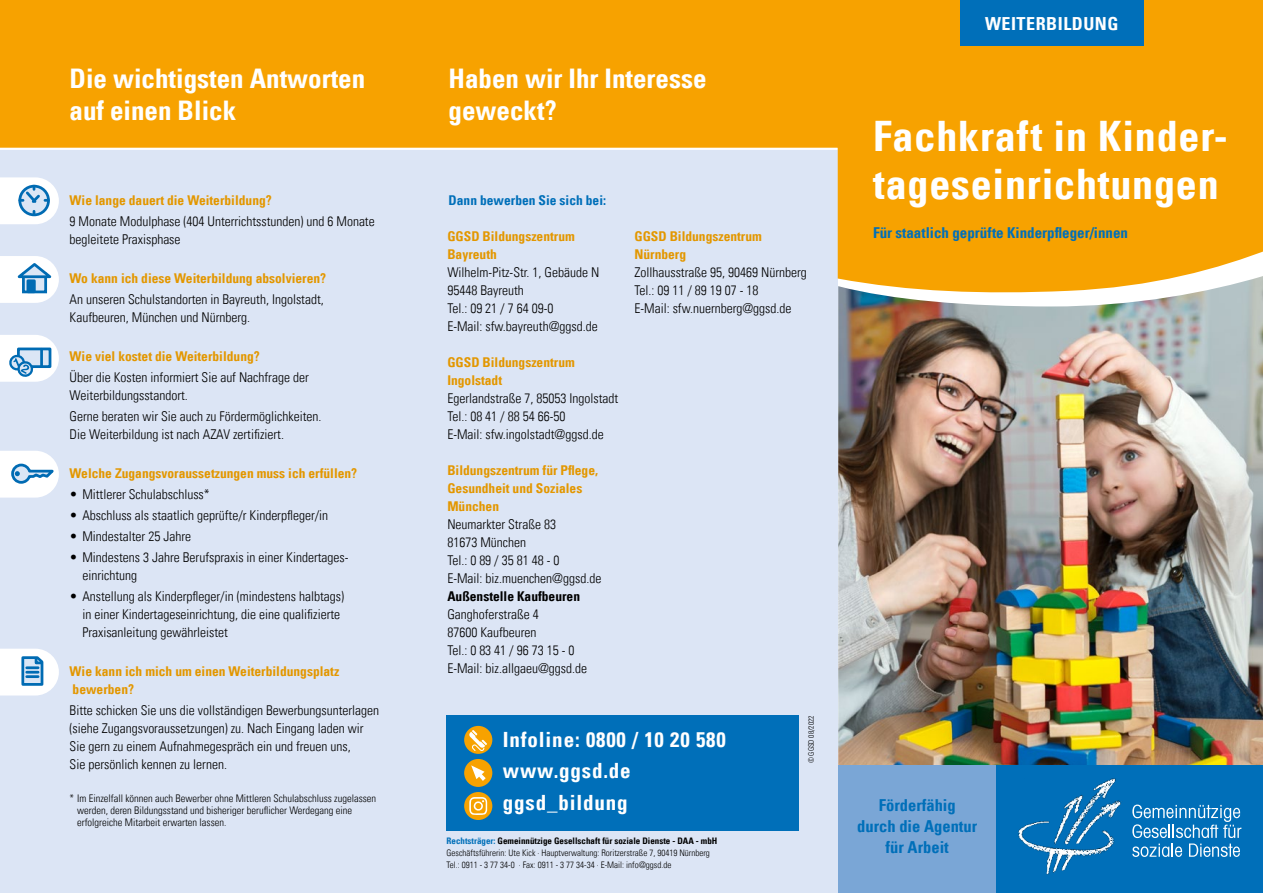
<style>
.page{position:relative;width:1263px;height:893px;background:#fff}
.page>*{position:absolute;margin:0;border:0;box-sizing:border-box;transform-origin:0 0}
.t1{font:42px/48px "Univers Com 67 Bold Cond";letter-spacing:.02em;color:#fff}
.t2{font:27px/32.4px "Univers Com 67 Bold Cond";color:#fff}
.t3{font:21px/31.5px "Univers Com 67 Bold Cond";letter-spacing:.04em;color:#fff}
.t4{font:18px "Univers Com 67 Bold Cond";letter-spacing:.03em;color:#fff}
.t5{font:16.5px/21px "Univers Com 67 Bold Cond";color:#006fb9;text-align:center}
.t6{font:15px "Univers Com 67 Bold Cond";color:#006fb9}
.t7{font:13.5px/18px "Univers Com 47 Light Cond";color:#000}
.t8{font:13.5px/18px "Univers Com 67 Bold Cond";color:#e39700}
.t9{font:13.5px "Univers Com 67 Bold Cond";color:#006fb9}
.t10{font:13.5px "Univers Com 67 Bold Cond";color:#000}
.t11{font:10.5px/12px "Univers Com 47 Light Cond";color:#000}
.t12{font:9px/12px "Univers Com 47 Light Cond";color:#000}
.t13{font:9px "Univers Com 67 Bold Cond";color:#000}
.t14{font:7.5px "Univers Com 47 Light Cond";color:#000}
.s1{color:#006fb9}
</style>
<div class="page">
<div style="left:0;top:0;width:838px;height:149px;background:#f7a200"></div>
<div style="left:406px;top:149px;width:432px;height:744px;background:#dce5f5"></div>
<div style="left:0;top:149px;width:406px;height:744px;background:#dce5f5"></div>
<svg style="left:0;top:177px;width:59px;height:47px"></svg>
<svg style="left:0;top:256px;width:59px;height:47px"></svg>
<div style="left:28px;top:281px;width:6px;height:11px;background:#006bb3"></div>
<div style="left:27px;top:279px;width:9px;height:14px;border:3px solid #006bb3"></div>
<svg style="left:0;top:335px;width:59px;height:47px"></svg>
<svg style="left:0;top:451px;width:59px;height:47px;background:#deebf5"></svg>
<hr style="left:0;top:148px;width:838px;height:2px;background:#fff">
<div style="left:838px;top:0;width:425px;height:276px;background:#f7a200"></div>
<img style="left:838px;top:276px;width:425px;height:489px">
<div style="left:960px;top:0;width:183px;height:45px;background:#006fb9"></div>
<div style="left:995px;top:765px;width:268px;height:128px;background:#006fb9"></div>
<svg style="left:1132px;top:805px;width:109px;height:52px"></svg>
<img style="left:1018px;top:778px;width:104px;height:97px">
<div style="left:838px;top:765px;width:157px;height:128px;background:#7aa6d6"></div>
<svg style="left:0;top:649px;width:59px;height:46px;background:#d5e5f2"></svg>
<div style="left:446px;top:715px;width:353px;height:115px;background:#006fb9"></div>
<div style="left:464px;top:726px;width:28px;height:28px;background:#f7a200;border-radius:50%"></div>
<svg style="left:469px;top:730px;width:18px;height:21px"></svg>
<div style="left:464px;top:759px;width:28px;height:28px;background:#f7a200;border-radius:50%"></div>
<div style="left:464px;top:792px;width:28px;height:28px;background:#f7a200;border-radius:50%"></div>
<svg style="left:471px;top:765px;width:15px;height:16px"></svg>
<svg style="left:469px;top:797px;width:18px;height:18px"></svg>
<h2 class="t2" style="left:70px;top:62px;width:297px">Die wichtigsten Antworten auf einen Blick</h2>
<p class="t8" style="left:70px;top:191px;width:204px">Wie lange dauert die Weiterbildung?</p>
<p class="t7" style="left:70px;top:213px;width:307px">9 Monate Modulphase (404 Unterrichtsstunden) und 6 Monate begleitete Praxisphase</p>
<p class="t8" style="left:70px;top:269px;width:258px">Wo kann ich diese Weiterbildung absolvieren?</p>
<p class="t7" style="left:70px;top:290px;width:256px">An unseren Schulstandorten in Bayreuth, Ingolstadt,<br>Kaufbeuren, München und Nürnberg.</p>
<p class="t8" style="left:70px;top:347px;width:192px">Wie viel kostet die Weiterbildung?</p>
<p class="t7" style="left:70px;top:368px;width:241px">Über die Kosten informiert Sie auf Nachfrage der<br>Weiterbildungsstandort.</p>
<p class="t7" style="left:70px;top:407px;width:253px">Gerne beraten wir Sie auch zu Fördermöglichkeiten.<br>Die Weiterbildung ist nach AZAV zertifiziert.</p>
<p class="t8" style="left:70px;top:464px;width:289px">Welche Zugangsvoraussetzungen muss ich erfüllen?</p>
<p class="t7" style="left:70px;top:485px;width:142px">• Mittlerer Schulabschluss*</p>
<p class="t7" style="left:70px;top:506px;width:260px">• Abschluss als staatlich geprüfte/r Kinderpfleger/in</p>
<p class="t7" style="left:70px;top:527px;width:123px">• Mindestalter 25 Jahre</p>
<p class="t7" style="left:82px;top:548px;width:267px;text-indent:-13px">• Mindestens 3 Jahre Berufspraxis in einer Kindertages&shy;einrichtung</p>
<p class="t7" style="left:82px;top:587px;width:263px;text-indent:-13px">• Anstellung als Kinderpfleger/in (mindestens halbtags) in einer Kindertageseinrichtung, die eine qualifizierte<br>Praxisanleitung gewährleistet</p>
<p class="t8" style="left:70px;top:662px;width:271px">Wie kann ich mich um einen Weiterbildungsplatz bewerben?</p>
<p class="t7" style="left:70px;top:701px;width:311px">Bitte schicken Sie uns die vollständigen Bewerbungsunterlagen (siehe Zugangsvoraussetzungen) zu. Nach Eingang laden wir Sie gern zu einem Aufnahmegespräch ein und freuen uns,<br>Sie persönlich kennen zu lernen.</p>
<p class="t11" style="left:77px;top:792px;width:301px;text-indent:-7px">* Im Einzelfall können auch Bewerber ohne Mittleren Schulabschluss zugelassen werden, deren Bildungsstand und bisheriger beruflicher Werdegang eine erfolgreiche Mitarbeit erwarten lassen.</p>
<h2 class="t2" style="left:449px;top:62px;width:259px">Haben wir Ihr Interesse geweckt?</h2>
<p class="t9" style="left:449px;top:192px;width:159px">Dann bewerben Sie sich bei:</p>
<p class="t8" style="left:447px;top:228px;width:129px">GGSD Bildungszentrum<br>Bayreuth</p>
<p class="t7" style="left:447px;top:264px;width:153px">Wilhelm-Pitz-Str. 1, Gebäude N<br>95448 Bayreuth<br>Tel.: 09 21 / 7 64 09-0<br>E-Mail: sfw.bayreuth@ggsd.de</p>
<p class="t8" style="left:447px;top:354px;width:129px">GGSD Bildungszentrum<br>Ingolstadt</p>
<p class="t7" style="left:447px;top:390px;width:172px">Egerlandstraße 7, 85053 Ingolstadt<br>Tel.: 08 41 / 88 54 66-50<br>E-Mail: sfw.ingolstadt@ggsd.de</p>
<p class="t8" style="left:447px;top:462px;width:152px">Bildungszentrum für Pflege,<br>Gesundheit und Soziales<br>München</p>
<p class="t7" style="left:447px;top:516px;width:155px">Neumarkter Straße 83<br>81673 München<br>Tel.: 0 89 / 35 81 48 - 0<br>E-Mail: biz.muenchen@ggsd.de</p>
<p class="t10" style="left:447px;top:588px;width:134px">Außenstelle Kaufbeuren</p>
<p class="t7" style="left:447px;top:606px;width:141px">Ganghoferstraße 4<br>87600 Kaufbeuren<br>Tel.: 0 83 41 / 96 73 15 - 0<br>E-Mail: biz.allgaeu@ggsd.de</p>
<p class="t8" style="left:634px;top:227px;width:129px">GGSD Bildungszentrum<br>Nürnberg</p>
<p class="t7" style="left:634px;top:264px;width:174px">Zollhausstraße 95, 90469 Nürnberg<br>Tel.: 09 11 / 89 19 07 - 18<br>E-Mail: sfw.nuernberg@ggsd.de</p>
<h3 class="t3" style="left:503px;top:724px;width:224px">Infoline: 0800 / 10 20 580 www.ggsd.de ggsd_bildung</h3>
<p class="t13" style="left:446px;top:835px;width:272px"><span class="s1">Rechtsträger:</span> Gemeinnützige Gesellschaft für soziale Dienste - DAA - mbH</p>
<p class="t12" style="left:446px;top:847px;width:265px">Geschäftsführerin: Ute Kick · Hauptverwaltung: Roritzerstraße 7, 90419 Nürnberg<br>Tel.: 0911 - 3 77 34-0 · Fax: 0911 - 3 77 34-34 · E-Mail: info@ggsd.de</p>
<p class="t14" style="left:807px;top:763px;width:50px;rotate:-90deg">© GGSD 08/2022</p>
<h3 class="t4" style="left:985px;top:12px;width:135px">WEITERBILDUNG</h3>
<h1 class="t1" style="left:873px;top:111px;width:352px">Fachkraft in Kinder&shy;tageseinrichtungen</h1>
<p class="t6" style="left:873px;top:223px;width:256px">Für staatlich geprüfte Kinderpfleger/innen</p>
<p class="t5" style="left:857px;top:794px;width:122px">Förderfähig<br>durch die Agentur für Arbeit</p>
</div>
